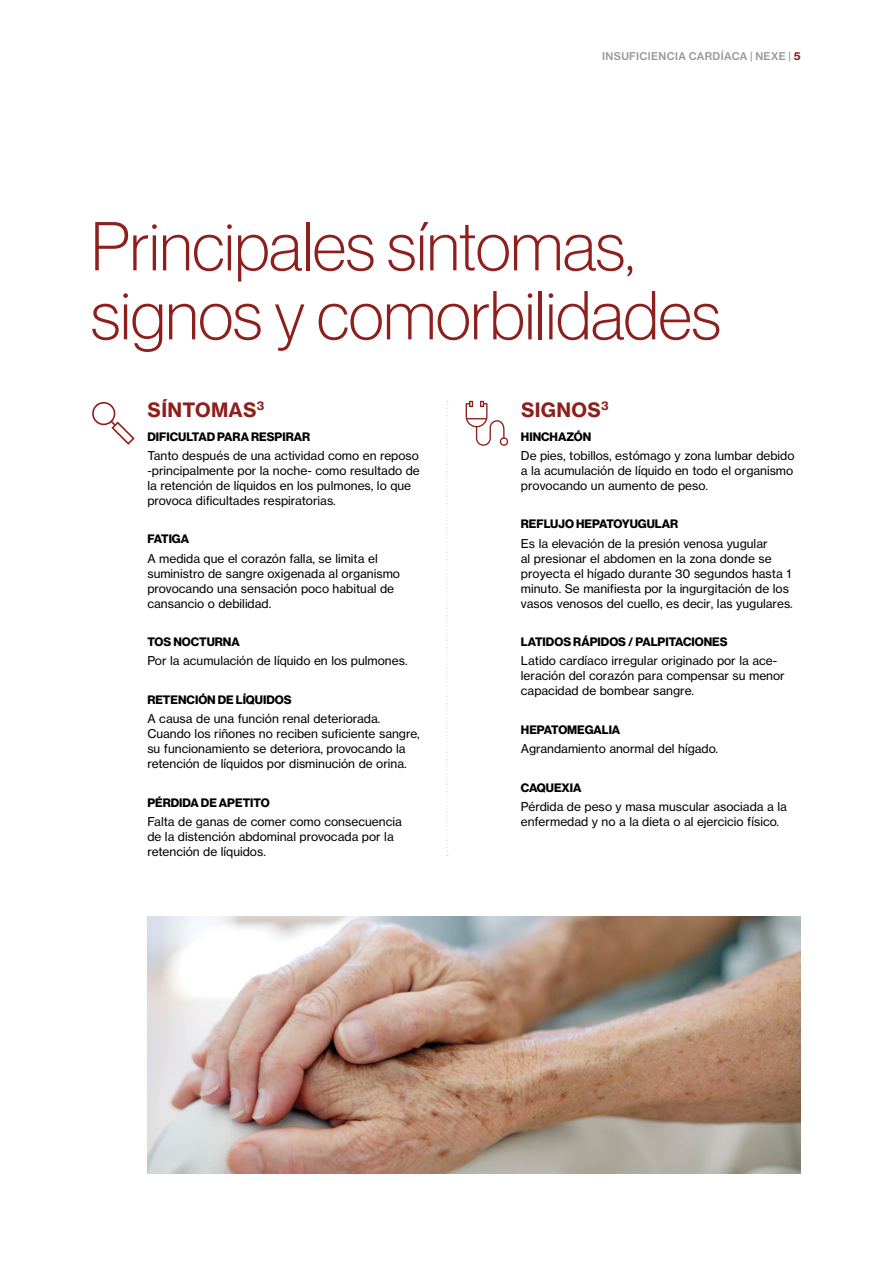
<style>
.page{position:relative;width:893px;height:1263px;background:#fff}
.page>*{position:absolute;margin:0;border:0;box-sizing:border-box;transform-origin:0 0}
.t1{font:100 67.5px/69px "Volta Modern Display 35";color:#8d1f1d}
.t2{font:700 19.5px "Volta Modern Text 75";letter-spacing:.015em;color:#8d1f1d}
.t3{font:12px/15px "Volta Modern Text 55 Roman";color:#000}
.t4{font:700 12px "Volta Modern Display 75";color:#000}
.t5{font:700 11.4px "Volta Modern Text 75";color:#8d1f1d}
.t6{font:500 10.5px "Volta Modern Text 65";color:#939598}
.s1{font-family:"Volta Modern Text 75";font-weight:700;color:#8d1f1d}
</style>
<div class="page">
<svg style="left:466px;top:401px;width:42px;height:45px"></svg>
<svg style="left:446px;top:401px;width:2px;height:455px"></svg>
<img style="left:147px;top:916px;width:654px;height:258px">
<svg style="left:92px;top:402px;width:43px;height:43px"></svg>
<p class="t6" style="left:602px;top:50px;width:8px">INSUFICIENCIA</p>
<p class="t6" style="left:689px;top:50px;width:9px">CARDÍACA</p>
<p class="t6" style="left:750px;top:50px;width:52px">| NEXE | <span class="s1">5</span></p>
<h1 class="t1" style="left:91px;top:211px;width:631px">Principales síntomas, signos y comorbilidades</h1>
<h2 class="t2" style="left:148px;top:397px;width:118px">SÍNTOMAS<sup>3</sup></h2>
<h2 class="t2" style="left:521px;top:397px;width:51px">SIGNOS</h2>
<p class="t5" style="left:601px;top:399px;width:9px">3</p>
<p class="t4" style="left:521px;top:429px;width:38px">HINCHAZÓN</p>
<p class="t3" style="left:521px;top:448px;width:275px;text-align:justify">De pies, tobillos, estómago y zona lumbar debido a la acumulación de líquido en todo el organismo provocando un aumento de peso.</p>
<p class="t4" style="left:521px;top:517px;width:64px">REFLUJO HEPATO</p>
<p class="t4" style="left:622px;top:517px;width:42px">YUGULAR</p>
<p class="t3" style="left:521px;top:536px;width:273px">Es la elevación de la presión venosa yugular<br>al presionar el abdomen en la zona donde se proyecta el hígado durante 30 segundos hasta 1 minuto. Se manifiesta por la ingurgitación de los vasos venosos del cuello, es decir, las yugulares.</p>
<p class="t4" style="left:521px;top:635px;width:35px">LATIDOS</p>
<p class="t4" style="left:573px;top:635px;width:37px">RÁPIDOS</p>
<p class="t4" style="left:628px;top:635px;width:16px">/ PALP</p>
<p class="t4" style="left:665px;top:635px;width:39px">ITACIONES</p>
<p class="t3" style="left:521px;top:653px;width:265px">Latido cardíaco irregular originado por la ace&shy;leración del corazón para compensar su menor capacidad de bombear sangre.</p>
<p class="t4" style="left:521px;top:723px;width:9px">HEPATOMEGAL</p>
<p class="t4" style="left:609px;top:723px;width:13px">IA</p>
<p class="t3" style="left:521px;top:741px;width:199px">Agrandamiento anormal del hígado.</p>
<p class="t4" style="left:521px;top:780px;width:62px">CAQUEXIA</p>
<p class="t3" style="left:521px;top:799px;width:267px">Pérdida de peso y masa muscular asociada a la enfermedad y no a la dieta o al ejercicio físico.</p>
<p class="t4" style="left:147px;top:429px;width:47px">DIFICULTAD</p>
<p class="t4" style="left:217px;top:429px;width:9px">PARA</p>
<p class="t4" style="left:251px;top:429px;width:9px">RESP</p>
<p class="t4" style="left:282px;top:429px;width:13px">IRAR</p>
<p class="t3" style="left:147px;top:448px;width:274px">Tanto después de una actividad como en reposo -principalmente por la noche- como resultado de la retención de líquidos en los pulmones, lo que provoca dificultades respiratorias.</p>
<p class="t4" style="left:147px;top:532px;width:35px">FATIGA</p>
<p class="t3" style="left:147px;top:551px;width:254px">A medida que el corazón falla, se limita el suministro de sangre oxigenada al organismo provocando una sensación poco habitual de cansancio o debilidad.</p>
<p class="t4" style="left:147px;top:635px;width:9px">TOS</p>
<p class="t4" style="left:173px;top:635px;width:51px">NOCTURNA</p>
<p class="t3" style="left:147px;top:653px;width:262px">Por la acumulación de líquido en los pulmones.</p>
<p class="t4" style="left:147px;top:693px;width:9px">RETEN</p>
<p class="t4" style="left:187px;top:693px;width:89px">CIÓN DE LÍQUIDOS</p>
<p class="t3" style="left:147px;top:711px;width:274px">A causa de una función renal deteriorada.<br>Cuando los riñones no reciben suficiente sangre, su funcionamiento se deteriora, provocando la retención de líquidos por disminución de orina.</p>
<p class="t4" style="left:147px;top:795px;width:81px">PÉRDIDA DE APET</p>
<p class="t4" style="left:250px;top:795px;width:13px">ITO</p>
<p class="t3" style="left:147px;top:814px;width:256px">Falta de ganas de comer como consecuencia de la distención abdominal provocada por la retención de líquidos.</p>
</div>
